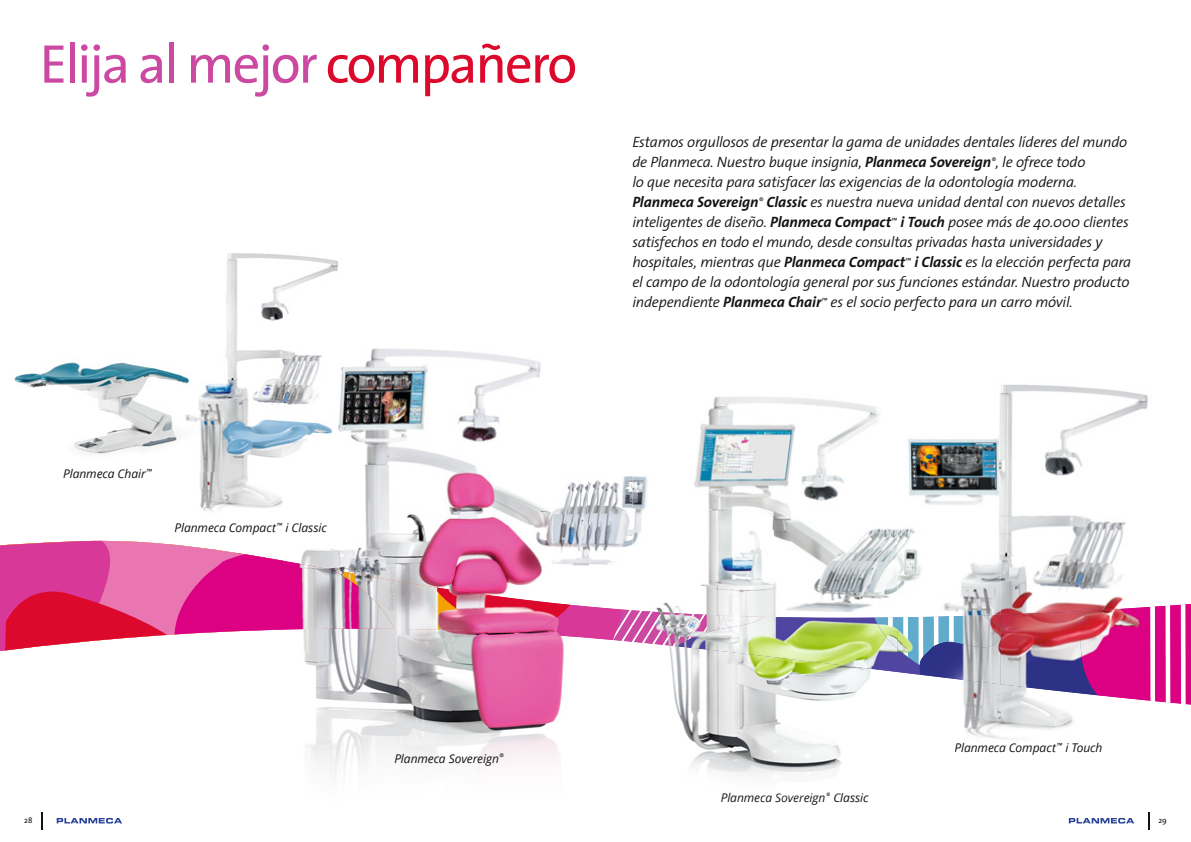
<style>
.page{position:relative;width:1191px;height:842px;background:#fff}
.page>*{position:absolute;margin:0;border:0;box-sizing:border-box;transform-origin:0 0}
.t1{font:55px "The Sans";letter-spacing:-.04em;color:#cc49a2}
.t2{font:italic 300 15px/20px "The Sans";letter-spacing:-.02em;color:#141313}
.t3{font:italic 12px "Open Sans";letter-spacing:-.005em;color:#141313}
.t4{font:8px "The Sans";color:#141313}
.s1{color:#dd092c}
.s2{font-weight:700}
.s3{color:#171717}
.s4{color:#171616}
.s5{color:#191919}
.s6{color:#252525}
.s7{color:#2e2e2e}
.s8{color:#242424}
.s9{color:#161515}
</style>
<div class="page">
<img style="left:14px;top:362px;width:169px;height:92px">
<img style="left:347px;top:348px;width:241px;height:178px">
<img style="left:588px;top:476px;width:44px;height:56px">
<img style="left:317px;top:526px;width:136px;height:249px">
<img style="left:453px;top:526px;width:136px;height:6px">
<img style="left:487px;top:726px;width:72px;height:38px">
<img style="left:183px;top:253px;width:155px;height:259px">
<img style="left:283px;top:283px;width:64px;height:229px">
<img style="left:900px;top:384px;width:248px;height:356px">
<img style="left:683px;top:397px;width:217px;height:380px">
<img style="left:900px;top:726px;width:100px;height:14px">
<img style="left:632px;top:476px;width:16px;height:56px">
<svg style="left:0;top:532px;width:1191px;height:194px"></svg>
<img style="left:632px;top:611px;width:20px;height:31px">
<img style="left:642px;top:620px;width:14px;height:23px">
<img style="left:632px;top:611px;width:10px;height:15px">
<img style="left:897px;top:665px;width:22px;height:10px">
<img style="left:897px;top:615px;width:103px;height:50px">
<img style="left:919px;top:634px;width:81px;height:50px">
<svg style="left:57px;top:818px;width:65px;height:5px"></svg>
<svg style="left:42px;top:812px;width:1px;height:17px"></svg>
<svg style="left:1068px;top:818px;width:66px;height:5px"></svg>
<svg style="left:1148px;top:812px;width:1px;height:17px"></svg>
<h1 class="t1" style="left:40px;top:41px;width:539px">Elija al mejor <span class="s1">compañero</span></h1>
<p class="t2" style="left:632px;top:133px;width:500px">Estamos orgullosos de presentar la gama de unidades dentales líderes del mundo de Planmeca. Nuestro buque insignia, <span class="s2">Planmeca Sovereign</span><sup>®</sup>, le ofrece todo<br>lo que necesita para satisfacer las exigencias de la odontología moderna.<br><span class="s2">Planmeca Sovereign</span><sup>®</sup> <span class="s2">Classic</span> es nuestra nueva unidad dental con nuevos detalles inteligentes de diseño. <span class="s2">Planmeca Compact</span><sup>™</sup> <span class="s2">i Touch</span> posee más de 40.000 clientes satisfechos en todo el mundo, desde consultas privadas hasta universidades y hospitales, mientras que <span class="s2">Planmeca Compact</span><sup>™</sup> <span class="s2">i Classic</span> es la elección perfecta para el campo de la odontología general por sus funciones estándar. Nuestro producto independiente <span class="s2">Planmeca Chair</span><sup>™</sup> es el socio perfecto para un carro móvil.</p>
<p class="t3" style="left:63px;top:466px;width:90px">Planmeca Chair<sup>™</sup></p>
<p class="t3" style="left:174px;top:519px;width:154px">Planmeca Compact<sup>™</sup> i Classic</p>
<p class="t3" style="left:394px;top:750px;width:111px">Planmeca Sovereign<sup>®</sup></p>
<p class="t3" style="left:721px;top:789px;width:149px"><span class="s3">Pl</span><span class="s4">an</span><span class="s5">me</span><span class="s3">ca</span> <span class="s6">Sov</span><span class="s7">e</span><span class="s8">rei</span><span class="s4">gn</span><sup>®</sup> <span class="s9">C</span>lassic</p>
<p class="t3" style="left:954px;top:739px;width:149px">Planmeca Compact<sup>™</sup> i Touch</p>
<p class="t4" style="left:24px;top:816px;width:10px">28</p>
<p class="t4" style="left:1158px;top:816px;width:10px">29</p>
</div>
